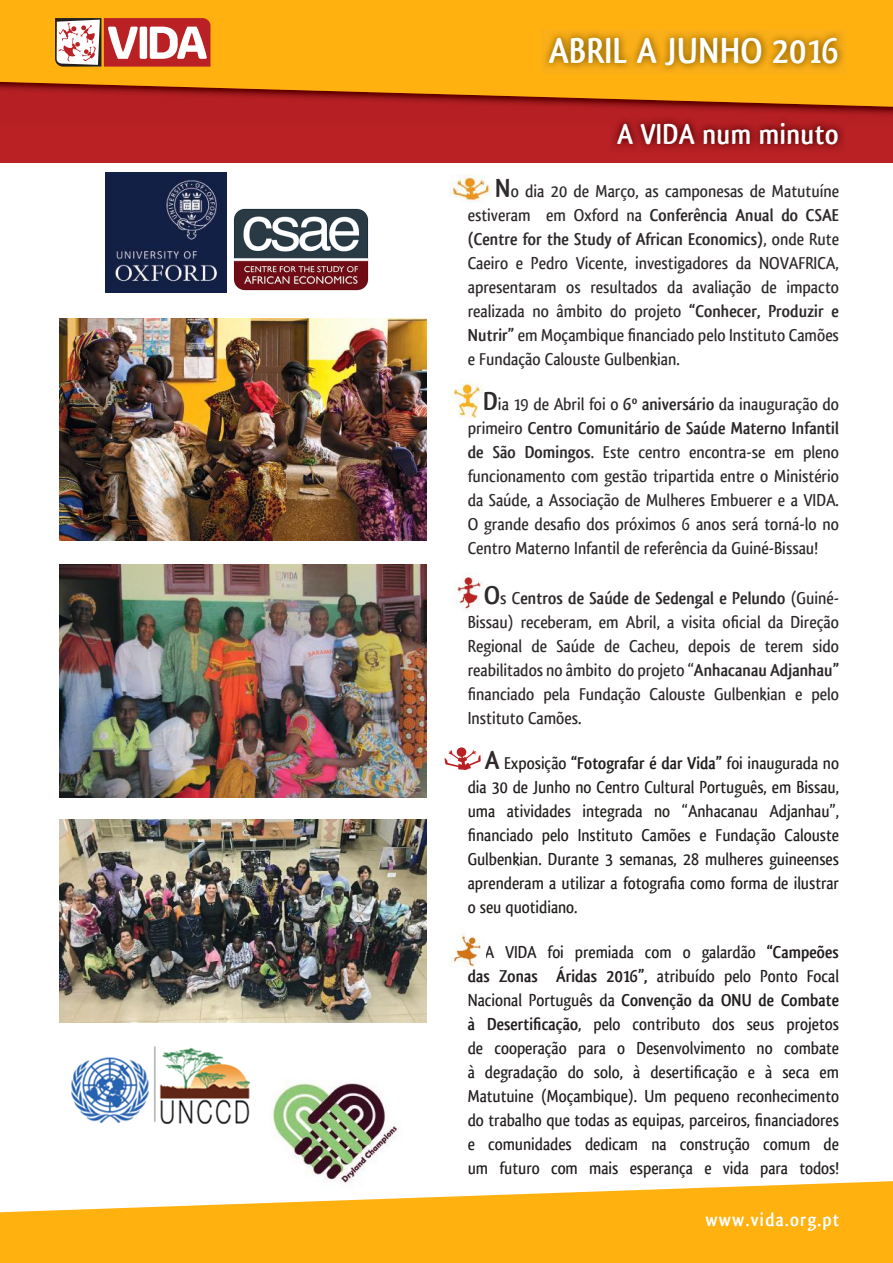
<style>
.page{position:relative;width:893px;height:1263px;background:#fff}
.page>*{position:absolute;margin:0;border:0;box-sizing:border-box;transform-origin:0 0}
.t1{font:700 37.5px "Qlassik";letter-spacing:.01em;color:#fff}
.t2{font:700 30px "Qlassik";letter-spacing:.01em;color:#fff}
.t3{font:700 19.5px "Qlassik";letter-spacing:.06em;color:#fff}
.t4{font:500 18px/24px "Qlassik";color:#2e292a;text-align:justify}
.t5{font:500 18px/24px "Qlassik";color:#241f1f;text-align:justify}
.s1{font-weight:700;font-size:27px}
.s2{font-weight:700}
.s3{font-weight:700;font-size:27px;color:#2e292a}
</style>
<div class="page">
<div style="left:0;top:4px;width:893px;height:158px;background:#ba2124"></div>
<svg style="left:0;top:0;width:893px;height:107px;background:#ef9910"></svg>
<svg style="left:0;top:1181px;width:893px;height:82px;fill:#ffb10f"></svg>
<svg style="left:55px;top:18px;width:155px;height:49px"></svg>
<img style="left:542px;top:30px;width:304px;height:43px">
<img style="left:610px;top:115px;width:236px;height:35px">
<img style="left:449px;top:379px;width:34px;height:38px">
<img style="left:451px;top:935px;width:32px;height:32px">
<img style="left:455px;top:572px;width:28px;height:37px">
<img style="left:450px;top:174px;width:41px;height:29px">
<img style="left:60px;top:319px;width:366px;height:221px">
<img style="left:60px;top:564px;width:366px;height:234px">
<svg style="left:444px;top:747px;width:37px;height:23px"></svg>
<img style="left:60px;top:820px;width:366px;height:202px">
<img style="left:71px;top:1046px;width:179px;height:78px">
<img style="left:270px;top:1080px;width:134px;height:110px">
<img style="left:234px;top:208px;width:135px;height:83px">
<img style="left:106px;top:172px;width:120px;height:121px">
<h1 class="t1" style="left:549px;top:29px;width:292px">ABRIL A JUNHO 2016</h1>
<h2 class="t2" style="left:617px;top:116px;width:223px">A VIDA num minuto</h2>
<p class="t4" style="left:468px;top:179px;width:373px;text-indent:27px"><span class="s1">N</span>o dia 20 de Março, as camponesas de Matutuíne estiveram em Oxford na <span class="s2">Conferência Anual do CSAE (Centre for the Study of African Economics)</span>, onde Rute Caeiro e Pedro Vicente, investigadores da NOVAFRICA, apresentaram os resultados da avaliação de impacto realizada no âmbito do projeto <span class="s2">“Conhecer, Produzir e Nutrir”</span> em Moçambique financiado pelo Instituto Camões e Fundação Calouste Gulbenkian.</p>
<p class="t4" style="left:468px;top:392px;width:373px;text-indent:15px"><span class="s1">D</span>ia 19 de Abril foi o <span class="s2">6º aniversário</span> da inauguração do primeiro <span class="s2">Centro Comunitário de Saúde Materno Infantil de São Domingos</span>. Este centro encontra-se em pleno funcionamento com gestão tripartida entre o Ministério da Saúde, a Associação de Mulheres Embuerer e a VIDA.<br>O grande desafio dos próximos 6 anos será torná-lo no Centro Materno Infantil de referência da Guiné-Bissau!</p>
<p class="t4" style="left:468px;top:586px;width:373px;text-indent:16px"><span class="s1">O</span>s C<span class="s2">entros de Saúde de Sedengal e Pelundo</span> (Guiné-Bissau) receberam, em Abril, a visita oficial da Direção Regional de Saúde de Cacheu, depois de terem sido reabilitados no âmbito do projeto “<span class="s2">Anhacanau Adjanhau” </span>financiado pela Fundação Calouste Gulbenkian e pelo Instituto Camões.</p>
<p class="t5" style="left:468px;top:751px;width:373px;text-indent:17px"><span class="s3">A</span> Exposição <span class="s2">“Fotografar é dar Vida”</span> foi inaugurada no dia 30 de Junho no Centro Cultural Português, em Bissau, uma atividades integrada no “Anhacanau Adjanhau”, financiado pelo Instituto Camões e Fundação Calouste Gulbenkian. Durante 3 semanas, 28 mulheres guineenses aprenderam a utilizar a fotografia como forma de ilustrar o seu quotidiano.</p>
<p class="t5" style="left:468px;top:940px;width:373px;text-indent:17px">A VIDA foi premiada com o galardão <span class="s2">“Campeões das Zonas Áridas 2016”,</span> atribuído pelo Ponto Focal Nacional Português da <span class="s2">Convenção da ONU de Combate à Desertificação</span>, pelo contributo dos seus projetos de cooperação para o Desenvolvimento no combate à degradação do solo, à desertificação e à seca em Matutuine (Moçambique). Um pequeno reconhecimento do trabalho que todas as equipas, parceiros, financiadores e comunidades dedicam na construção comum de um futuro com mais esperança e vida para todos!</p>
<p class="t3" style="left:705px;top:1208px;width:136px">www.vida.org.pt</p>
</div>
